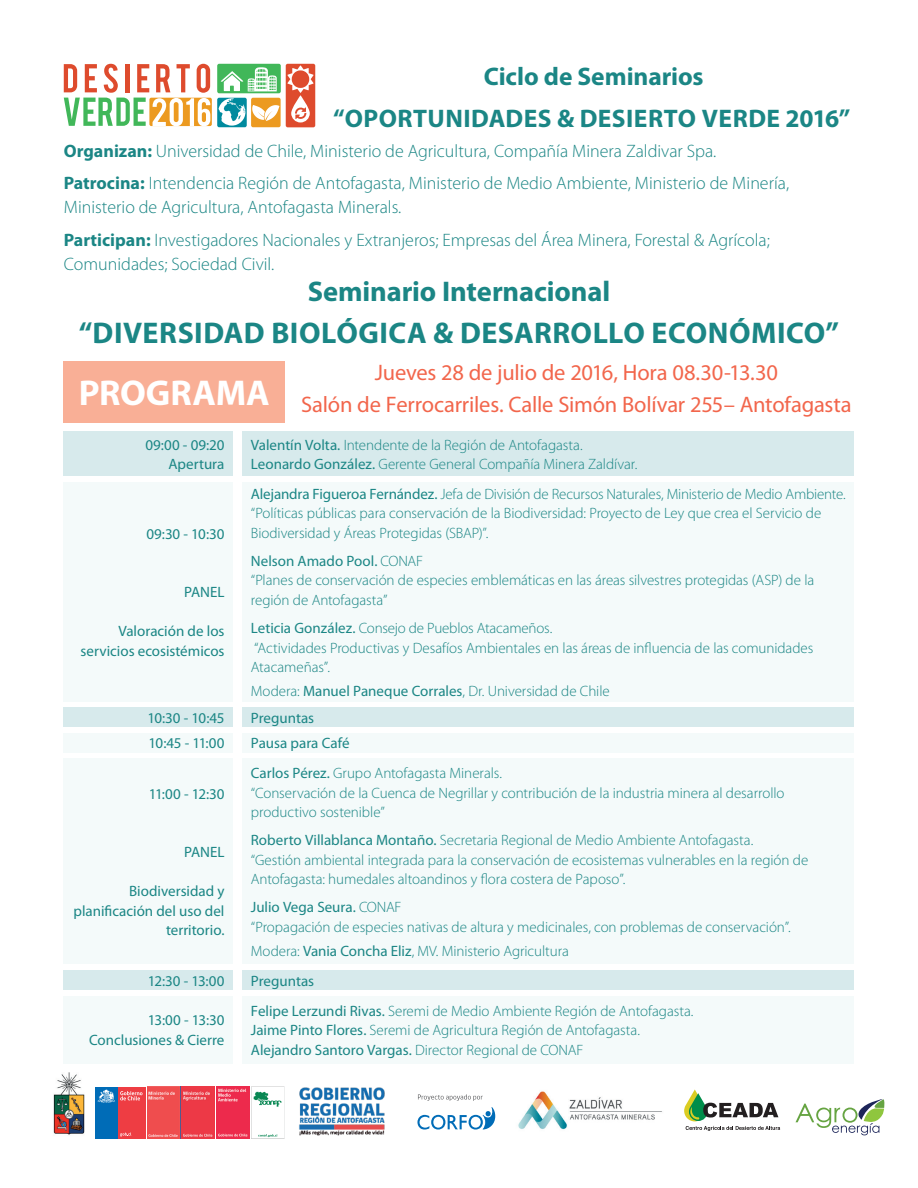
<style>
.page{position:relative;width:918px;height:1188px;background:#fff}
.page>*{position:absolute;margin:0;border:0;box-sizing:border-box;transform-origin:0 0}
.t1{font:700 36px "Myriad Pro";letter-spacing:-.005em;color:#fff}
.t2{font:700 30px "Myriad Pro";letter-spacing:.015em;color:#1b8685}
.t3{font:700 28.5px "Myriad Pro";letter-spacing:-.005em;color:#1b8685}
.t4{font:700 25.5px/42px "Myriad Pro";letter-spacing:.01em;color:#1b8685;text-align:center}
.t5{font:22.5px/31.5px "Myriad Pro";letter-spacing:-.01em;color:#f2664c;text-align:center}
.t6{font:300 18px/32.5px "Myriad Pro";color:#1b8685}
.t7{font:300 15px/19.5px "Myriad Pro";letter-spacing:-.005em;color:#1b8685}
.t8{font:15px/19.5px "Myriad Pro";color:#1b8685;text-align:right}
.s1{font-weight:700}
.s2{font-weight:400}
</style>
<div class="page">
<svg style="left:149px;top:98px;width:63px;height:28px"></svg>
<svg style="left:64px;top:64px;width:146px;height:62px"></svg>
<svg style="left:217px;top:98px;width:30px;height:29px"></svg>
<div style="left:251px;top:98px;width:30px;height:29px;background:#ec9a20;border-radius:2px"></div>
<div style="left:286px;top:64px;width:29px;height:63px;background:#de4b2d;border-radius:2px"></div>
<div style="left:217px;top:64px;width:64px;height:29px;background:#41b759;border-radius:2px"></div>
<svg style="left:219px;top:98px;width:26px;height:28px"></svg>
<svg style="left:252px;top:105px;width:27px;height:16px"></svg>
<svg style="left:221px;top:67px;width:56px;height:24px"></svg>
<svg style="left:287px;top:66px;width:27px;height:56px"></svg>
<img style="left:299px;top:1087px;width:86px;height:48px">
<img style="left:518px;top:1091px;width:144px;height:39px">
<svg style="left:417px;top:1107px;width:78px;height:23px"></svg>
<svg style="left:418px;top:1094px;width:65px;height:7px"></svg>
<img style="left:53px;top:1073px;width:32px;height:62px">
<svg style="left:682px;top:1063px;width:99px;height:68px"></svg>
<img style="left:181px;top:1087px;width:33px;height:51px">
<img style="left:216px;top:1087px;width:34px;height:51px">
<div style="left:95px;top:1087px;width:23px;height:51px;background:#006cb7"></div>
<div style="left:118px;top:1087px;width:27px;height:51px;background:#ee3d43"></div>
<svg style="left:120px;top:1133px;width:11px;height:3px"></svg>
<svg style="left:97px;top:1090px;width:46px;height:13px"></svg>
<svg style="left:796px;top:1099px;width:89px;height:36px"></svg>
<img style="left:251px;top:1086px;width:34px;height:53px">
<img style="left:147px;top:1087px;width:32px;height:51px">
<div style="left:64px;top:361px;width:221px;height:61px;background:#f9af96"></div>
<div style="left:64px;top:432px;width:169px;height:44px;background:#d7eaec"></div>
<div style="left:64px;top:707px;width:169px;height:20px;background:#d7eaec"></div>
<div style="left:64px;top:970px;width:169px;height:20px;background:#d7eaec"></div>
<div style="left:64px;top:733px;width:169px;height:20px;background:#f4fafa"></div>
<div style="left:64px;top:996px;width:169px;height:67px;background:#f4fafa"></div>
<div style="left:64px;top:482px;width:169px;height:220px;background:#f4fafa"></div>
<div style="left:64px;top:759px;width:169px;height:205px;background:#f4fafa"></div>
<div style="left:242px;top:432px;width:612px;height:44px;background:#d7eaec"></div>
<div style="left:242px;top:707px;width:612px;height:20px;background:#d7eaec"></div>
<div style="left:242px;top:970px;width:612px;height:20px;background:#d7eaec"></div>
<div style="left:242px;top:733px;width:612px;height:20px;background:#f4fafa"></div>
<div style="left:242px;top:996px;width:612px;height:67px;background:#f4fafa"></div>
<div style="left:242px;top:482px;width:612px;height:220px;background:#f4fafa"></div>
<div style="left:242px;top:759px;width:612px;height:205px;background:#f4fafa"></div>
<h3 class="t4" style="left:333px;top:56px;width:519px">Ciclo de Seminarios<br>“OPORTUNIDADES &amp; DESIERTO VERDE 2016”</h3>
<p class="t6" style="left:64px;top:135px;width:727px"><span class="s1">Organizan:</span> Universidad de Chile, Ministerio de Agricultura, Compañía Minera Zaldivar Spa.<br><span class="s1">Patrocina:</span> Intendencia Región de Antofagasta, Ministerio de Medio Ambiente, Ministerio de Minería,</p>
<p class="t6" style="left:64px;top:191px;width:708px">Ministerio de Agricultura, Antofagasta Minerals.<br><span class="s1">Participan:</span> Investigadores Nacionales y Extranjeros; Empresas del Área Minera, Forestal &amp; Agrícola;</p>
<p class="t6" style="left:64px;top:248px;width:212px">Comunidades; Sociedad Civil.</p>
<h3 class="t3" style="left:308px;top:276px;width:304px">Seminario Internacional</h3>
<h2 class="t2" style="left:79px;top:316px;width:762px">“DIVERSIDAD BIOLÓGICA &amp; DESARROLLO ECONÓMICO”</h2>
<h1 class="t1" style="left:79px;top:373px;width:192px">PROGRAMA</h1>
<h3 class="t5" style="left:301px;top:357px;width:552px">Jueves 28 de julio de 2016, Hora 08.30-13.30<br>Salón de Ferrocarriles. Calle Simón Bolívar 255– Antofagasta</h3>
<p class="t8" style="left:145px;top:435px;width:81px">09:00 - 09:20<br>Apertura</p>
<p class="t8" style="left:146px;top:524px;width:80px">09:30 - 10:30</p>
<p class="t8" style="left:184px;top:583px;width:42px">PANEL</p>
<p class="t8" style="left:81px;top:622px;width:145px">Valoración de los servicios ecosistémicos</p>
<p class="t8" style="left:147px;top:708px;width:79px">10:30 - 10:45</p>
<p class="t8" style="left:149px;top:734px;width:77px">10:45 - 11:00</p>
<p class="t8" style="left:149px;top:784px;width:77px">11:00 - 12:30</p>
<p class="t8" style="left:184px;top:843px;width:42px">PANEL</p>
<p class="t8" style="left:74px;top:882px;width:152px">Biodiversidad y planificación del uso del territorio.</p>
<p class="t8" style="left:148px;top:971px;width:78px">12:30 - 13:00</p>
<p class="t8" style="left:89px;top:1011px;width:137px">13:00 - 13:30<br>Conclusiones &amp; Cierre</p>
<p class="t7" style="left:251px;top:435px;width:388px"><span class="s2">Valentín Volta.</span> Intendente de la Región de Antofagasta.<br><span class="s2">Leonardo González.</span> Gerente General Compañía Minera Zaldívar.</p>
<p class="t7" style="left:251px;top:484px;width:596px"><span class="s2">Alejandra Figueroa Fernández.</span> Jefa de División de Recursos Naturales, Ministerio de Medio Ambiente. “Políticas públicas para conservación de la Biodiversidad: Proyecto de Ley que crea el Servicio de<br>Biodiversidad y Áreas Protegidas (SBAP)”.</p>
<p class="t7" style="left:251px;top:551px;width:565px"><span class="s2">Nelson Amado Pool.</span> CONAF<br>“Planes de conservación de especies emblemáticas en las áreas silvestres protegidas (ASP) de la región de Antofagasta”</p>
<p class="t7" style="left:251px;top:619px;width:564px"><span class="s2">Leticia González.</span> Consejo de Pueblos Atacameños.<br>“Actividades Productivas y Desafíos Ambientales en las áreas de influencia de las comunidades<br>Atacameñas”.</p>
<p class="t7" style="left:251px;top:681px;width:360px">Modera: <span class="s2">Manuel Paneque Corrales</span>, Dr. Universidad de Chile</p>
<p class="t8" style="left:251px;top:708px;width:65px">Preguntas</p>
<p class="t8" style="left:251px;top:734px;width:100px">Pausa para Café</p>
<p class="t7" style="left:251px;top:764px;width:535px"><span class="s2">Carlos Pérez.</span> Grupo Antofagasta Minerals.<br>“Conservación de la Cuenca de Negrillar y contribución de la industria minera al desarrollo productivo sostenible”</p>
<p class="t7" style="left:251px;top:831px;width:559px"><span class="s2">Roberto Villablanca Montaño.</span> Secretaria Regional de Medio Ambiente Antofagasta.<br>“Gestión ambiental integrada para la conservación de ecosistemas vulnerables en la región de<br>Antofagasta: humedales altoandinos y flora costera de Paposo”.</p>
<p class="t7" style="left:251px;top:898px;width:541px"><span class="s2">Julio Vega Seura.</span> CONAF<br>“Propagación de especies nativas de altura y medicinales, con problemas de conservación”.</p>
<p class="t7" style="left:251px;top:941px;width:320px">Modera: <span class="s2">Vania Concha Eliz</span>, MV. Ministerio Agricultura</p>
<p class="t8" style="left:251px;top:971px;width:65px">Preguntas</p>
<p class="t7" style="left:251px;top:1001px;width:444px"><span class="s2">Felipe Lerzundi Rivas.</span> Seremi de Medio Ambiente Región de Antofagasta.<br><span class="s2">Jaime Pinto Flores.</span> Seremi de Agricultura Región de Antofagasta.<br><span class="s2">Alejandro Santoro Vargas.</span> Director Regional de CONAF</p>
</div>
